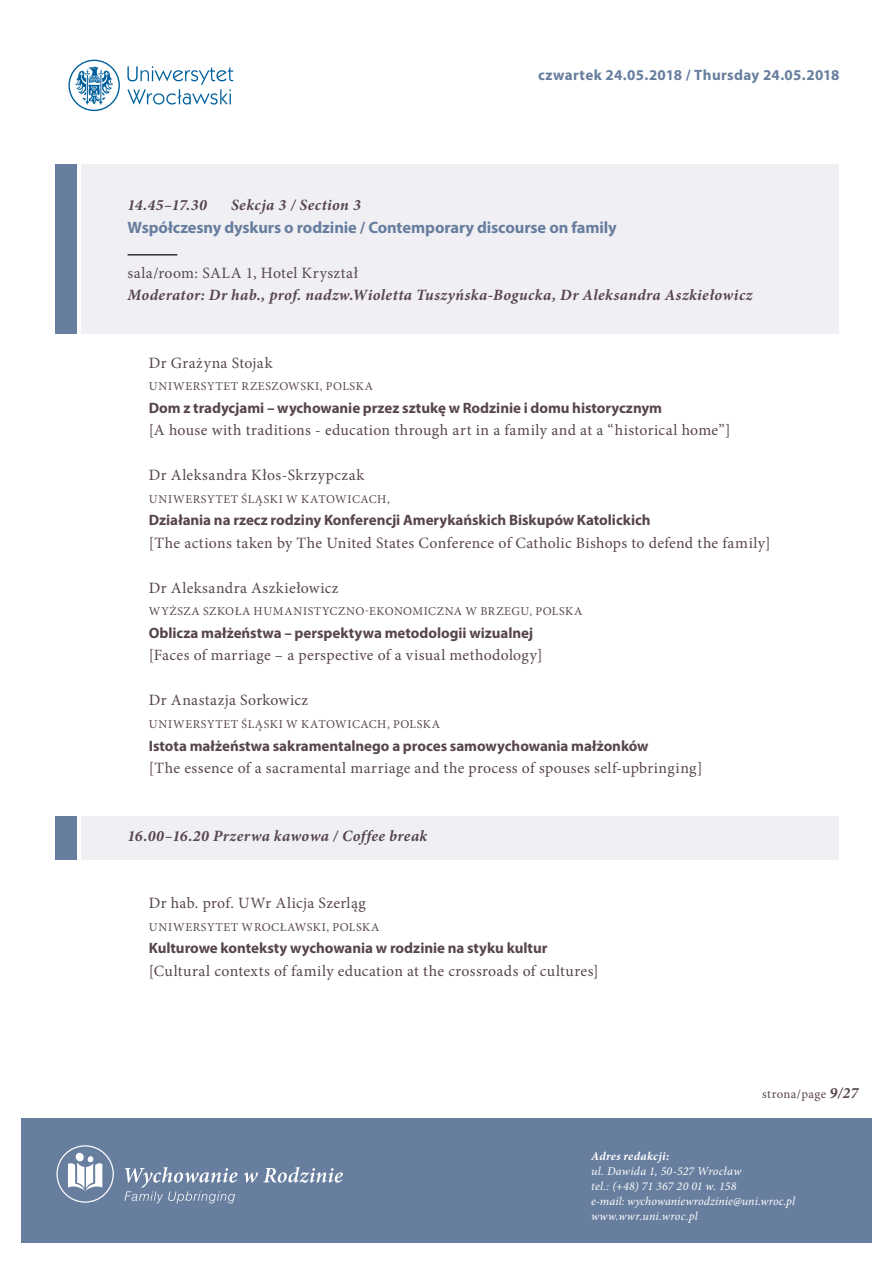
<style>
.page{position:relative;width:893px;height:1263px;background:#fff}
.page>*{position:absolute;margin:0;border:0;box-sizing:border-box;transform-origin:0 0}
.t1{font:700 16.5px "Myriad Pro";letter-spacing:-.01em;color:#687e9e}
.t2{font:15.75px "Minion Pro";letter-spacing:.025em;color:#57454e}
.t3{font:italic 700 15.75px "Minion Pro";letter-spacing:.03em;color:#57454e}
.t4{font:700 15px "Myriad Pro";letter-spacing:-.005em;color:#57454e}
.t5{font:700 15px "Myriad Pro";letter-spacing:.02em;color:#687e9e}
.t6{font:12.75px "Minion Pro";letter-spacing:.03em;color:#57454e}
.t7{font:12px "Minion Pro";letter-spacing:.05em;color:#57454e}
.t8{font:italic 12px/15px "Minion Pro";letter-spacing:.01em;color:#fff}
.t9{font:italic 700 12px "Minion Pro";letter-spacing:.025em;color:#fff}
.s1{font-weight:700;font-style:italic;font-size:15.75px}
</style>
<div class="page">
<svg style="left:127px;top:66px;width:106px;height:39px"></svg>
<svg style="left:68px;top:60px;width:52px;height:51px"></svg>
<div style="left:21px;top:1118px;width:851px;height:125px;background:#687e9e"></div>
<div style="left:56px;top:1145px;width:58px;height:58px;border:1px solid #fff;border-radius:50%"></div>
<div style="left:76px;top:1153px;width:8px;height:8px;background:#fff;border-radius:50%"></div>
<svg style="left:68px;top:1156px;width:34px;height:35px"></svg>
<svg style="left:124px;top:1167px;width:219px;height:36px"></svg>
<div style="left:81px;top:816px;width:757px;height:43px;background:#f0f0f4"></div>
<div style="left:55px;top:816px;width:22px;height:43px;background:#687e9e"></div>
<div style="left:81px;top:164px;width:757px;height:170px;background:#f0f0f4"></div>
<div style="left:55px;top:164px;width:22px;height:170px;background:#687e9e"></div>
<hr style="left:128px;top:254px;width:49px;height:1px;background:#000">
<p class="t5" style="left:538px;top:65px;width:303px">czwartek 24.05.2018 / Thursday 24.05.2018</p>
<p class="t3" style="left:128px;top:194px;width:81px">14.45–17.30</p>
<p class="t3" style="left:231px;top:194px;width:131px">Sekcja 3 / Section 3</p>
<p class="t1" style="left:128px;top:217px;width:491px">Współczesny dyskurs o rodzinie / Contemporary discourse on family</p>
<p class="t2" style="left:128px;top:262px;width:232px">sala/room: SALA 1, Hotel Kryształ</p>
<p class="t3" style="left:128px;top:284px;width:626px">Moderator: Dr hab., prof. nadzw.Wioletta Tuszyńska-Bogucka, Dr Aleksandra Aszkiełowicz</p>
<p class="t2" style="left:149px;top:352px;width:125px">Dr Grażyna Stojak</p>
<p class="t7" style="left:149px;top:379px;width:226px">UNIWERSYTET RZESZOWSKI, POLSKA</p>
<p class="t4" style="left:149px;top:398px;width:515px">Dom z tradycjami – wychowanie przez sztukę w Rodzinie i domu historycznym</p>
<p class="t2" style="left:149px;top:420px;width:583px">[A house with traditions - education through art in a family and at a “historical home”]</p>
<p class="t2" style="left:149px;top:465px;width:217px">Dr Aleksandra Kłos-Skrzypczak</p>
<p class="t7" style="left:149px;top:491px;width:242px">UNIWERSYTET ŚLĄSKI W KATOWICACH,</p>
<p class="t4" style="left:149px;top:511px;width:503px">Działania na rzecz rodziny Konferencji Amerykańskich Biskupów Katolickich</p>
<p class="t2" style="left:149px;top:532px;width:623px">[The actions taken by The United States Conference of Catholic Bishops to defend the family]</p>
<p class="t2" style="left:149px;top:577px;width:191px">Dr Aleksandra Aszkiełowicz</p>
<p class="t7" style="left:149px;top:604px;width:435px">WYŻSZA SZKOŁA HUMANISTYCZNO-EKONOMICZNA W BRZEGU, POLSKA</p>
<p class="t4" style="left:149px;top:623px;width:386px">Oblicza małżeństwa – perspektywa metodologii wizualnej</p>
<p class="t2" style="left:149px;top:645px;width:395px">[Faces of marriage – a perspective of a visual methodology]</p>
<p class="t2" style="left:149px;top:690px;width:161px">Dr Anastazja Sorkowicz</p>
<p class="t7" style="left:149px;top:716px;width:293px">UNIWERSYTET ŚLĄSKI W KATOWICACH, POLSKA</p>
<p class="t4" style="left:149px;top:736px;width:501px">Istota małżeństwa sakramentalnego a proces samowychowania małżonków</p>
<p class="t2" style="left:149px;top:757px;width:555px">[The essence of a sacramental marriage and the process of spouses self-upbringing]</p>
<p class="t3" style="left:128px;top:824px;width:301px">16.00–16.20 Przerwa kawowa / Coffee break</p>
<p class="t2" style="left:149px;top:892px;width:219px">Dr hab. prof. UWr Alicja Szerląg</p>
<p class="t7" style="left:149px;top:919px;width:232px">UNIWERSYTET WROCŁAWSKI, POLSKA</p>
<p class="t4" style="left:149px;top:938px;width:400px">Kulturowe konteksty wychowania w rodzinie na styku kultur</p>
<p class="t2" style="left:149px;top:960px;width:451px">[Cultural contexts of family education at the crossroads of cultures]</p>
<p class="t6" style="left:762px;top:1086px;width:98px">strona/page <span class="s1">9/27</span></p>
<p class="t9" style="left:591px;top:1148px;width:80px">Adres redakcji:</p>
<p class="t8" style="left:591px;top:1164px;width:205px">ul. Dawida 1, 50-527 Wrocław<br>tel.: (+48) 71 367 20 01 w. 158<br>e-mail: wychowaniewrodzinie@uni.wroc.pl www.wwr.uni.wroc.pl</p>
</div>
